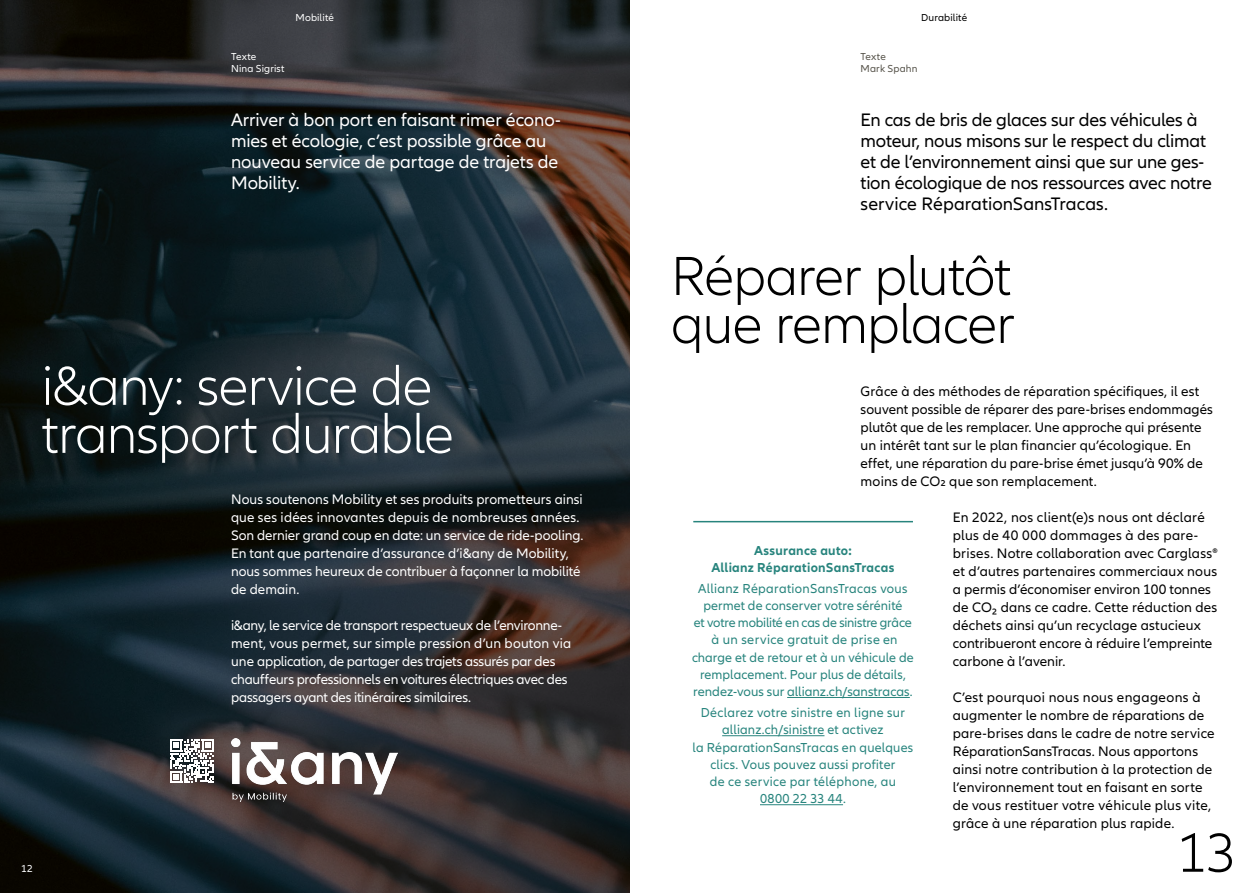
<style>
.page{position:relative;width:1259px;height:893px;background:#fff}
.page>*{position:absolute;margin:0;border:0;box-sizing:border-box;transform-origin:0 0}
.Headline{font:300 57px/48px "Allianz Neo";letter-spacing:-.02em;color:#fff}
.Headline-2{font:300 57px/48px "Allianz Neo";letter-spacing:-.02em;color:#000}
.Lead{font:18.75px/21px "Allianz Neo";letter-spacing:-.01em;color:#000}
.Lead-2{font:18.75px/21px "Allianz Neo";letter-spacing:-.005em;color:#fff}
.Lauftext{font:14.25px/18px "Allianz Neo";letter-spacing:.01em;color:#000}
.Lauftext-2{font:14.25px/18px "Allianz Neo";letter-spacing:-.005em;color:#fff}
.Lauftext-3{font:13.5px/17.2px "Allianz Neo";letter-spacing:.01em;color:#27847d;text-align:center}
.Lauftext-4{font:700 13.5px/16.5px "Allianz Neo";letter-spacing:.02em;color:#27847d;text-align:center}
.Lead-3{font:10.5px/12px "Allianz Neo";letter-spacing:.015em;color:#fff}
.Lead-4{font:10.5px/12px "Allianz Neo";letter-spacing:.015em;color:#57544b}
.Lead-5{font:10.5px "Allianz Neo";letter-spacing:.01em;color:#000}
</style>
<div class="page">
<svg style="left:0;top:0;width:630px;height:893px;background:#22282c"></svg>
<img style="left:232px;top:738px;width:165px;height:64px">
<hr style="left:787px;top:697px;width:123px;height:1px;background:#27847d">
<hr style="left:722px;top:735px;width:102px;height:1px;background:#27847d">
<hr style="left:760px;top:804px;width:83px;height:1px;background:#27847d">
<hr style="left:693px;top:521px;width:220px;height:1px;background:#27847d">
<svg style="left:170px;top:739px;width:44px;height:44px"></svg>
<p class="Lead-3" style="left:295px;top:12px;width:40px">Mobilité</p>
<p class="Lead-5" style="left:921px;top:11px;width:47px">Durabilité</p>
<p class="Lead-3" style="left:231px;top:51px;width:55px">Texte<br>Nina Sigrist</p>
<p class="Lead-4" style="left:860px;top:51px;width:58px">Texte<br>Mark Spahn</p>
<p class="Lead-2" style="left:231px;top:110px;width:331px">Arriver à bon port en faisant rimer écono&shy;mies et écologie, c’est possible grâce au nouveau service de partage de trajets de Mobility.</p>
<p class="Lead" style="left:860px;top:110px;width:353px">En cas de bris de glaces sur des véhicules à moteur, nous misons sur le respect du climat et de l’environnement ainsi que sur une ges&shy;tion écologique de nos ressources avec notre service RéparationSansTracas.</p>
<p class="Headline" style="left:41px;top:364px;width:414px">i&amp;any: service de transport durable</p>
<p class="Lauftext-2" style="left:231px;top:491px;width:354px">Nous soutenons Mobility et ses produits prometteurs ainsi que ses idées innovantes depuis de nombreuses années.<br>Son dernier grand coup en date: un service de ride-pooling.<br>En tant que partenaire d’assurance d’i&amp;any de Mobility, nous sommes heureux de contribuer à façonner la mobilité de demain.</p>
<p class="Lauftext-2" style="left:231px;top:617px;width:342px">i&amp;any, le service de transport respectueux de l’environne&shy;ment, vous permet, sur simple pression d’un bouton via une application, de partager des trajets assurés par des chauffeurs professionnels en voitures électriques avec des passagers ayant des itinéraires similaires.</p>
<p class="Lead-3" style="left:21px;top:862px;width:13px">12</p>
<p class="Headline-2" style="left:671px;top:254px;width:345px">Réparer plutôt que remplacer</p>
<p class="Lauftext" style="left:860px;top:383px;width:354px">Grâce à des méthodes de réparation spécifiques, il est souvent possible de réparer des pare-brises endommagés plutôt que de les remplacer. Une approche qui présente un intérêt tant sur le plan financier qu’écologique. En effet, une réparation du pare-brise émet jusqu’à 90% de moins de CO2 que son remplacement.</p>
<p class="Lauftext-4" style="left:711px;top:543px;width:184px">Assurance auto:<br>Allianz RéparationSansTracas</p>
<p class="Lauftext-3" style="left:692px;top:580px;width:223px">Allianz RéparationSansTracas vous permet de conserver votre sérénité<br>et votre mobilité en cas de sinistre grâce à un service gratuit de prise en charge et de retour et à un véhicule de remplacement. Pour plus de détails, rendez-vous sur allianz.ch/sanstracas.</p>
<p class="Lauftext-3" style="left:692px;top:704px;width:222px">Déclarez votre sinistre en ligne sur allianz.ch/sinistre et activez<br>la RéparationSansTracas en quelques clics. Vous pouvez aussi profiter<br>de ce service par téléphone, au<br>0800 22 33 44.</p>
<p class="Lauftext" style="left:952px;top:509px;width:266px">En 2022, nos client(e)s nous ont déclaré plus de 40 000 dommages à des pare&shy;brises. Notre collaboration avec Carglass® et d’autres partenaires commerciaux nous a permis d’économiser environ 100 tonnes de CO₂ dans ce cadre. Cette réduction des déchets ainsi qu’un recyclage astucieux contribueront encore à réduire l’empreinte carbone à l’avenir.</p>
<p class="Lauftext" style="left:952px;top:689px;width:263px">C’est pourquoi nous nous engageons à augmenter le nombre de réparations de pare-brises dans le cadre de notre service RéparationSansTracas. Nous apportons ainsi notre contribution à la protection de l’environnement tout en faisant en sorte de vous restituer votre véhicule plus vite, grâce à une réparation plus rapide.</p>
<p class="Headline-2" style="left:1176px;top:830px;width:62px">13</p>
</div>
